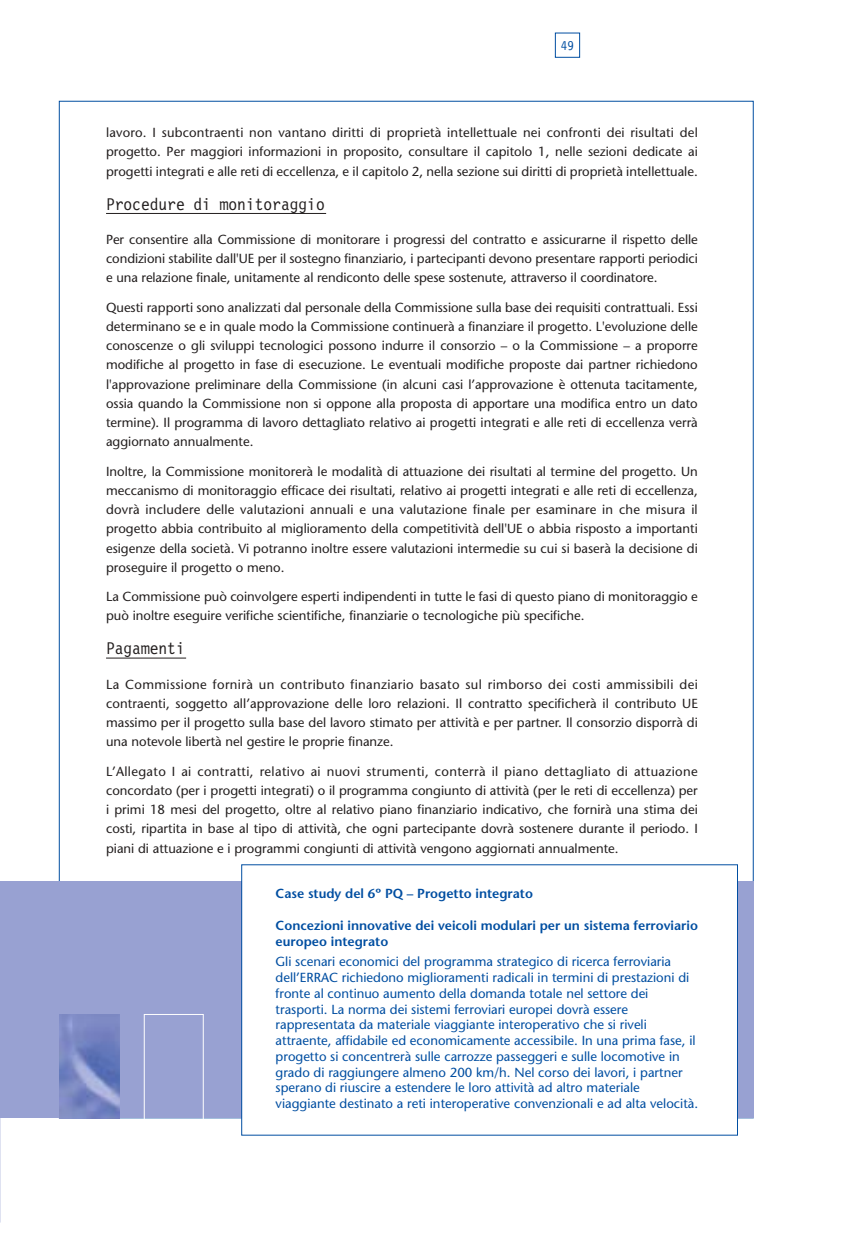
<style>
.page{position:relative;width:854px;height:1241px;background:#fff}
.page>*{position:absolute;margin:0;border:0;box-sizing:border-box;transform-origin:0 0}
.t1{font:17.5px "Letter Gothic 12 Pitch BT";color:#231f1f}
.t2{font:13.12px/19.2px "Stone Sans";color:#231f1f;text-align:justify}
.t3{font:13.12px/15.8px "Stone Sans";color:#004ea1}
.t4{font:600 13.12px/15.8px "Stone Sans";color:#004ea1}
.t5{font:13.12px "Letter Gothic 12 Pitch BT";color:#004ea1}
</style>
<div class="page">
<div style="left:555px;top:33px;width:25px;height:25px;border:1px solid #004ea1"></div>
<div style="left:0;top:881px;width:753px;height:237px;background:#98a1d2"></div>
<img style="left:60px;top:1014px;width:59px;height:104px">
<div style="left:144px;top:1014px;width:60px;height:109px;border:1px solid #fff"></div>
<hr style="left:106px;top:213px;width:220px;height:1px;background:#231f1f">
<hr style="left:106px;top:658px;width:80px;height:1px;background:#231f1f">
<div style="left:242px;top:865px;width:496px;height:270px;background:#fff"></div>
<div style="left:241px;top:864px;width:497px;height:271px;border:1px solid #004ea1"></div>
<svg style="left:0;top:1118px;width:1px;height:104px"></svg>
<p class="t5" style="left:561px;top:41px;width:15px">49</p>
<p class="t2" style="left:106px;top:124px;width:593px">lavoro. I subcontraenti non vantano diritti di proprietà intellettuale nei confronti dei risultati del progetto. Per maggiori informazioni in proposito, consultare il capitolo 1, nelle sezioni dedicate ai progetti integrati e alle reti di eccellenza, e il capitolo 2, nella sezione sui diritti di proprietà intellettuale.</p>
<h1 class="t1" style="left:106px;top:197px;width:220px">Procedure di monitoraggio</h1>
<p class="t2" style="left:106px;top:231px;width:593px">Per consentire alla Commissione di monitorare i progressi del contratto e assicurarne il rispetto delle condizioni stabilite dall'UE per il sostegno finanziario, i partecipanti devono presentare rapporti periodici e una relazione finale, unitamente al rendiconto delle spese sostenute, attraverso il coordinatore.</p>
<p class="t2" style="left:106px;top:299px;width:593px">Questi rapporti sono analizzati dal personale della Commissione sulla base dei requisiti contrattuali. Essi determinano se e in quale modo la Commissione continuerà a finanziare il progetto. L'evoluzione delle conoscenze o gli sviluppi tecnologici possono indurre il consorzio – o la Commissione – a proporre modifiche al progetto in fase di esecuzione. Le eventuali modifiche proposte dai partner richiedono l'approvazione preliminare della Commissione (in alcuni casi l’approvazione è ottenuta tacitamente, ossia quando la Commissione non si oppone alla proposta di apportare una modifica entro un dato termine). Il programma di lavoro dettagliato relativo ai progetti integrati e alle reti di eccellenza verrà aggiornato annualmente.</p>
<p class="t2" style="left:106px;top:463px;width:593px">Inoltre, la Commissione monitorerà le modalità di attuazione dei risultati al termine del progetto. Un meccanismo di monitoraggio efficace dei risultati, relativo ai progetti integrati e alle reti di eccellenza, dovrà includere delle valutazioni annuali e una valutazione finale per esaminare in che misura il progetto abbia contribuito al miglioramento della competitività dell'UE o abbia risposto a importanti esigenze della società. Vi potranno inoltre essere valutazioni intermedie su cui si baserà la decisione di proseguire il progetto o meno.</p>
<p class="t2" style="left:106px;top:588px;width:593px">La Commissione può coinvolgere esperti indipendenti in tutte le fasi di questo piano di monitoraggio e può inoltre eseguire verifiche scientifiche, finanziarie o tecnologiche più specifiche.</p>
<h1 class="t1" style="left:106px;top:642px;width:80px">Pagamenti</h1>
<p class="t2" style="left:106px;top:676px;width:593px">La Commissione fornirà un contributo finanziario basato sul rimborso dei costi ammissibili dei contraenti, soggetto all’approvazione delle loro relazioni. Il contratto specificherà il contributo UE massimo per il progetto sulla base del lavoro stimato per attività e per partner. Il consorzio disporrà di una notevole libertà nel gestire le proprie finanze.</p>
<p class="t2" style="left:106px;top:763px;width:593px">L’Allegato I ai contratti, relativo ai nuovi strumenti, conterrà il piano dettagliato di attuazione concordato (per i progetti integrati) o il programma congiunto di attività (per le reti di eccellenza) per i primi 18 mesi del progetto, oltre al relativo piano finanziario indicativo, che fornirà una stima dei costi, ripartita in base al tipo di attività, che ogni partecipante dovrà sostenere durante il periodo. I piani di attuazione e i programmi congiunti di attività vengono aggiornati annualmente.</p>
<p class="t4" style="left:276px;top:887px;width:259px">Case study del 6º PQ – Progetto integrato</p>
<p class="t4" style="left:276px;top:919px;width:424px">Concezioni innovative dei veicoli modulari per un sistema ferroviario europeo integrato</p>
<p class="t3" style="left:276px;top:955px;width:424px">Gli scenari economici del programma strategico di ricerca ferroviaria dell’ERRAC richiedono miglioramenti radicali in termini di prestazioni di fronte al continuo aumento della domanda totale nel settore dei trasporti. La norma dei sistemi ferroviari europei dovrà essere rappresentata da materiale viaggiante interoperativo che si riveli attraente, affidabile ed economicamente accessibile. In una prima fase, il progetto si concentrerà sulle carrozze passeggeri e sulle locomotive in grado di raggiungere almeno 200 km/h. Nel corso dei lavori, i partner sperano di riuscire a estendere le loro attività ad altro materiale viaggiante destinato a reti interoperative convenzionali e ad alta velocità.</p>
</div>
